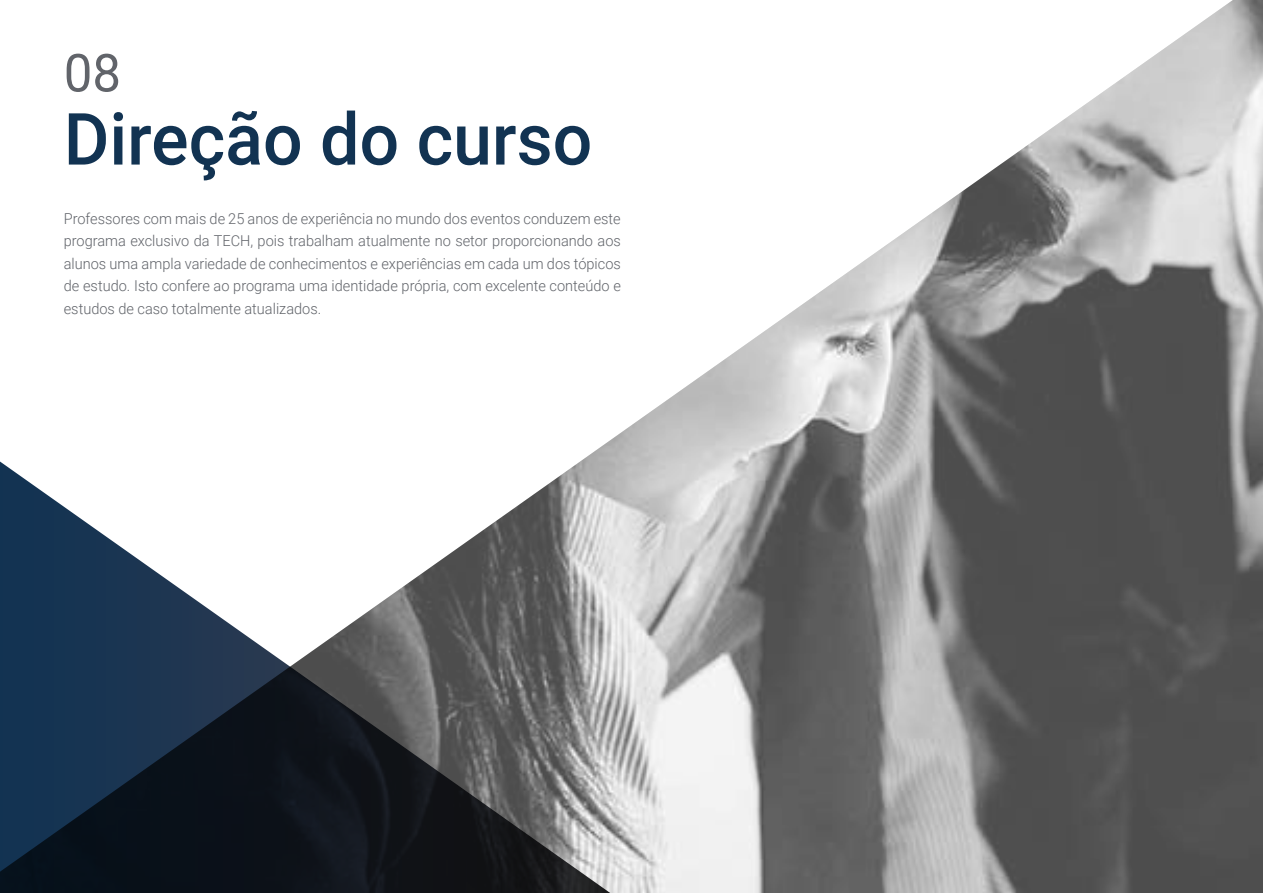
<style>
.page{position:relative;width:1263px;height:893px;background:#fff}
.page>*{position:absolute;margin:0;border:0;box-sizing:border-box;transform-origin:0 0}
.t1{font:500 72px "Roboto";color:#123352}
.t2{font:52.5px "Roboto";color:#61646a}
.t3{font:300 15px/22.5px "Roboto";color:#61646a;text-align:justify}
</style>
<div class="page">
<img style="left:602px;top:0;width:661px;height:893px">
<svg style="left:0;top:446px;width:640px;height:447px"></svg>
<h2 class="t2" style="left:64px;top:36px;width:59px">08</h2>
<h1 class="t1" style="left:64px;top:89px;width:530px">Direção do curso</h1>
<p class="t3" style="left:64px;top:207px;width:559px">Professores com mais de 25 anos de experiência no mundo dos eventos conduzem este programa exclusivo da TECH, pois trabalham atualmente no setor proporcionando aos alunos uma ampla variedade de conhecimentos e experiências em cada um dos tópicos de estudo. Isto confere ao programa uma identidade própria, com excelente conteúdo e estudos de caso totalmente atualizados.</p>
</div>
